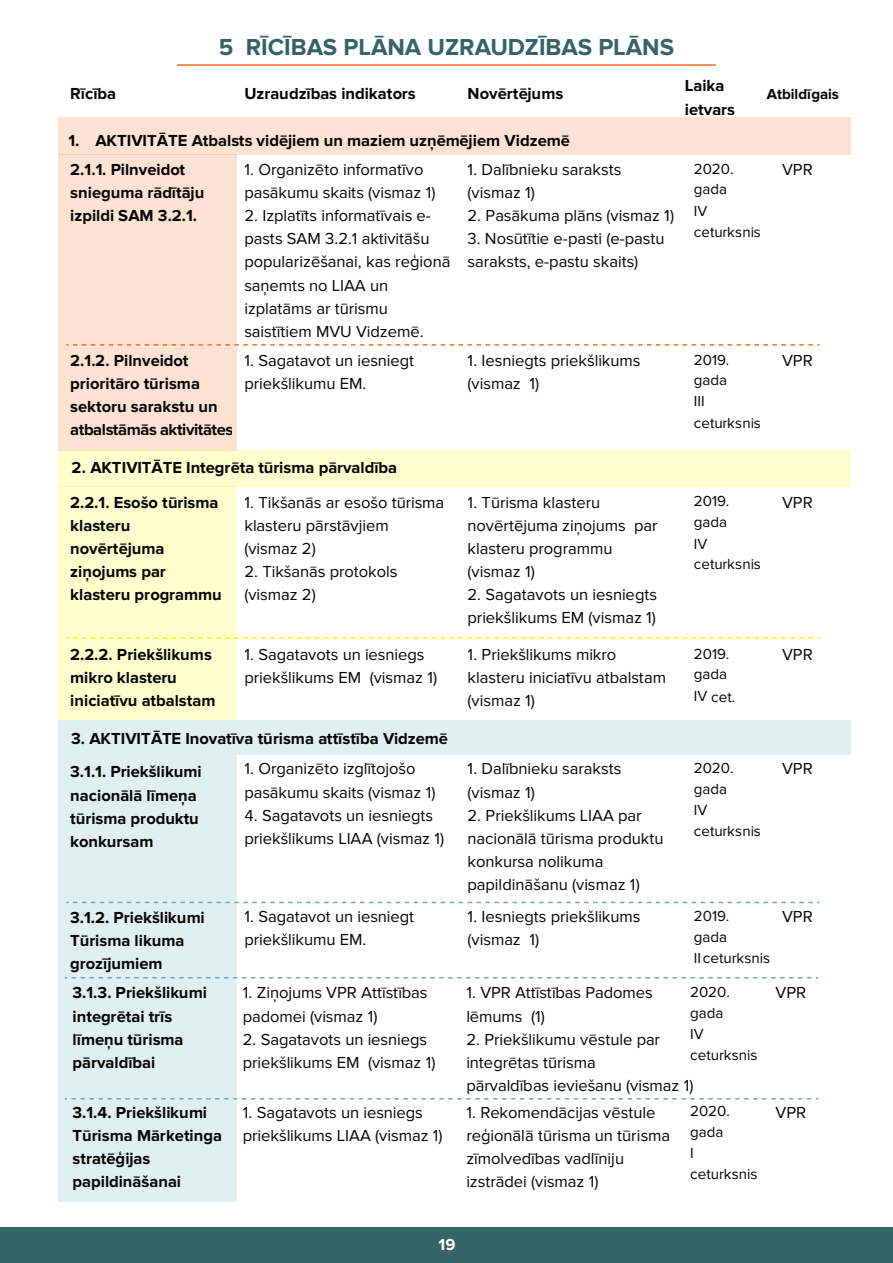
<style>
.page{position:relative;width:893px;height:1263px;background:#fff}
.page>*{position:absolute;margin:0;border:0;box-sizing:border-box;transform-origin:0 0}
.t1{font:700 24px "Proxima Nova";color:#366367}
.t2{font:16.5px/23.1px "Proxima Nova";letter-spacing:-.005em;color:#050504}
.t3{font:700 16.5px/23.1px "Proxima Nova";color:#050504}
.t4{font:700 16.5px "Proxima Nova A";color:#fff}
.t5{font:15.15px/21px "Proxima Nova";color:#050504}
.t6{font:700 15px "Proxima Nova";letter-spacing:-.005em;color:#050504}
</style>
<div class="page">
<div style="left:0;top:1228px;width:893px;height:35px;background:#366367"></div>
<hr style="left:177px;top:64px;width:539px;height:2px;background:#f36e21">
<div style="left:58px;top:155px;width:178px;height:296px;background:#fce2d3"></div>
<div style="left:58px;top:118px;width:792px;height:37px;background:#fce2d3"></div>
<div style="left:58px;top:487px;width:178px;height:233px;background:#fffccd"></div>
<div style="left:58px;top:450px;width:792px;height:37px;background:#fffccd"></div>
<div style="left:58px;top:721px;width:792px;height:34px;background:#e0eff1"></div>
<div style="left:58px;top:755px;width:178px;height:447px;background:#e0eff1"></div>
<svg style="left:66px;top:344px;width:754px;height:2px"></svg>
<svg style="left:66px;top:637px;width:754px;height:2px"></svg>
<svg style="left:66px;top:902px;width:754px;height:1px"></svg>
<svg style="left:65px;top:977px;width:753px;height:1px"></svg>
<svg style="left:65px;top:1098px;width:753px;height:1px"></svg>
<h1 class="t1" style="left:219px;top:33px;width:457px">5 RĪCĪBAS PLĀNA UZRAUDZĪBAS PLĀNS</h1>
<p class="t3" style="left:70px;top:83px;width:48px">Rīcība</p>
<p class="t3" style="left:244px;top:83px;width:173px">Uzraudzības indikators</p>
<p class="t3" style="left:468px;top:83px;width:97px">Novērtējums</p>
<p class="t3" style="left:685px;top:74px;width:52px">Laika ietvars</p>
<p class="t6" style="left:767px;top:86px;width:74px">Atbildīgais</p>
<p class="t3" style="left:68px;top:126px;width:503px;line-height:29.1px">1. AKTIVITĀTE Atbalsts vidējiem un maziem uzņēmējiem Vidzemē<br>2.1.1. Pilnveidot</p>
<p class="t3" style="left:70px;top:181px;width:136px">snieguma rādītāju izpildi SAM 3.2.1.</p>
<p class="t5" style="left:694px;top:158px;width:69px">2020. gada<br>IV ceturksnis</p>
<p class="t2" style="left:782px;top:158px;width:32px">VPR</p>
<p class="t2" style="left:244px;top:158px;width:193px">1. Organizēto informatīvo pasākumu skaits (vismaz 1)</p>
<p class="t2" style="left:244px;top:204px;width:208px">2. Izplatīts informatīvais e&shy;pasts SAM 3.2.1 aktivitāšu popularizēšanai, kas reģionā saņemts no LIAA un izplatāms ar tūrismu saistītiem MVU Vidzemē.</p>
<p class="t2" style="left:468px;top:158px;width:155px">1. Dalībnieku saraksts (vismaz 1)</p>
<p class="t2" style="left:468px;top:204px;width:208px">2. Pasākuma plāns (vismaz 1)</p>
<p class="t2" style="left:468px;top:228px;width:199px">3. Nosūtītie e-pasti (e-pastu saraksts, e-pastu skaits)</p>
<p class="t3" style="left:70px;top:349px;width:165px">2.1.2. Pilnveidot prioritāro tūrisma sektoru sarakstu un atbalstāmās aktivitātes</p>
<p class="t2" style="left:244px;top:349px;width:171px">1. Sagatavot un iesniegt priekšlikumu EM.</p>
<p class="t2" style="left:468px;top:349px;width:175px">1. Iesniegts priekšlikums (vismaz 1)</p>
<p class="t5" style="left:694px;top:349px;width:69px">2019. gada<br>III ceturksnis</p>
<p class="t2" style="left:782px;top:349px;width:32px">VPR</p>
<p class="t3" style="left:70px;top:450px;width:329px;line-height:35.1px">2. AKTIVITĀTE Integrēta tūrisma pārvaldība<br>2.2.1. Esošo tūrisma</p>
<p class="t3" style="left:70px;top:514px;width:153px">klasteru novērtējuma ziņojums par klasteru programmu</p>
<p class="t5" style="left:694px;top:491px;width:69px">2019. gada<br>IV ceturksnis</p>
<p class="t2" style="left:782px;top:491px;width:32px">VPR</p>
<p class="t2" style="left:244px;top:491px;width:201px">1. Tikšanās ar esošo tūrisma klasteru pārstāvjiem (vismaz 2)</p>
<p class="t2" style="left:244px;top:560px;width:155px">2. Tikšanās protokols (vismaz 2)</p>
<p class="t2" style="left:468px;top:491px;width:192px">1. Tūrisma klasteru novērtējuma ziņojums par klasteru programmu (vismaz 1)</p>
<p class="t2" style="left:468px;top:584px;width:191px">2. Sagatavots un iesniegts priekšlikums EM (vismaz 1)</p>
<p class="t3" style="left:70px;top:643px;width:147px">2.2.2. Priekšlikums mikro klasteru iniciatīvu atbalstam</p>
<p class="t2" style="left:244px;top:643px;width:194px">1. Sagatavots un iesniegs priekšlikums EM (vismaz 1)</p>
<p class="t2" style="left:468px;top:643px;width:200px">1. Priekšlikums mikro klasteru iniciatīvu atbalstam (vismaz 1)</p>
<p class="t5" style="left:694px;top:643px;width:43px;line-height:21.5px">2019. gada<br>IV cet.</p>
<p class="t2" style="left:782px;top:643px;width:32px">VPR</p>
<p class="t3" style="left:70px;top:721px;width:379px;line-height:33.9px">3. AKTIVITĀTE Inovatīva tūrisma attīstība Vidzemē<br>3.1.1. Priekšlikumi</p>
<p class="t3" style="left:70px;top:784px;width:130px">nacionālā līmeņa tūrisma produktu konkursam</p>
<p class="t5" style="left:694px;top:758px;width:69px">2020. gada<br>IV ceturksnis</p>
<p class="t2" style="left:782px;top:758px;width:32px">VPR</p>
<p class="t2" style="left:244px;top:758px;width:193px">1. Organizēto izglītojošo pasākumu skaits (vismaz 1)</p>
<p class="t2" style="left:244px;top:804px;width:202px">4. Sagatavots un iesniegts priekšlikums LIAA (vismaz 1)</p>
<p class="t2" style="left:468px;top:758px;width:155px">1. Dalībnieku saraksts (vismaz 1)</p>
<p class="t2" style="left:468px;top:804px;width:198px">2. Priekšlikums LIAA par nacionālā tūrisma produktu konkursa nolikuma papildināšanu (vismaz 1)</p>
<p class="t3" style="left:70px;top:906px;width:136px">3.1.2. Priekšlikumi<br>Tūrisma likuma grozījumiem</p>
<p class="t2" style="left:244px;top:905px;width:171px">1. Sagatavot un iesniegt priekšlikumu EM.</p>
<p class="t2" style="left:468px;top:905px;width:175px">1. Iesniegts priekšlikums (vismaz 1)</p>
<p class="t5" style="left:694px;top:905px;width:78px">2019.<br>gada<br>II ceturksnis</p>
<p class="t2" style="left:782px;top:905px;width:32px">VPR</p>
<p class="t3" style="left:72px;top:982px;width:136px">3.1.3. Priekšlikumi integrētai trīs līmeņu tūrisma pārvaldībai</p>
<p class="t2" style="left:243px;top:981px;width:186px">1. Ziņojums VPR Attīstības padomei (vismaz 1)</p>
<p class="t5" style="left:690px;top:981px;width:69px">2020. gada<br>IV ceturksnis</p>
<p class="t2" style="left:776px;top:981px;width:32px">VPR</p>
<p class="t2" style="left:466px;top:981px;width:188px">1. VPR Attīstības Padomes lēmums (1)</p>
<p class="t2" style="left:466px;top:1028px;width:229px">2. Priekšlikumu vēstule par integrētas tūrisma<br>pārvaldības ieviešanu (vismaz 1)</p>
<p class="t2" style="left:243px;top:1028px;width:194px">2. Sagatavots un iesniegs priekšlikums EM (vismaz 1)</p>
<p class="t3" style="left:72px;top:1101px;width:151px">3.1.4. Priekšlikumi<br>Tūrisma Mārketinga stratēģijas papildināšanai</p>
<p class="t2" style="left:243px;top:1101px;width:201px">1. Sagatavots un iesniegs priekšlikums LIAA (vismaz 1)</p>
<p class="t2" style="left:466px;top:1101px;width:205px">1. Rekomendācijas vēstule reģionālā tūrisma un tūrisma zīmolvedības vadlīniju izstrādei (vismaz 1)</p>
<p class="t5" style="left:690px;top:1101px;width:69px">2020. gada<br>I ceturksnis</p>
<p class="t2" style="left:776px;top:1101px;width:32px">VPR</p>
<p class="t4" style="left:439px;top:1235px;width:18px">19</p>
</div>
